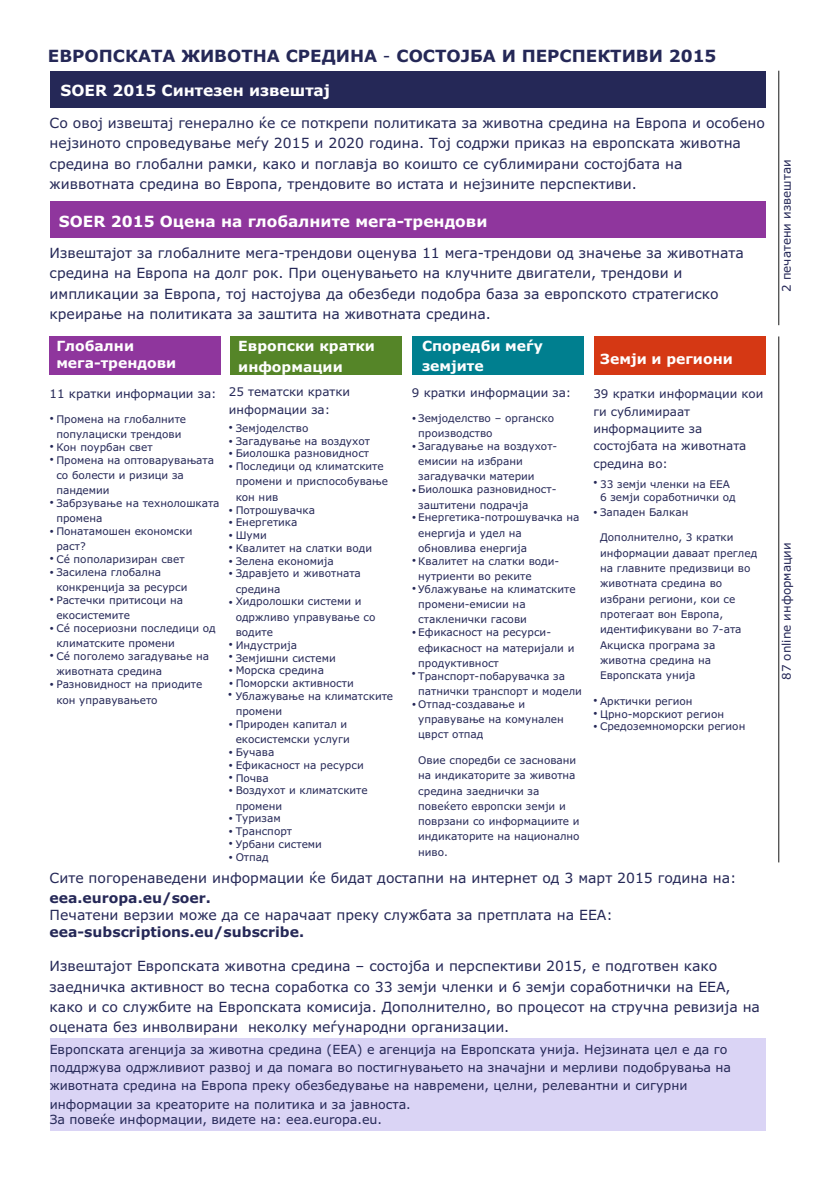
<style>
.page{position:relative;width:835px;height:1180px;background:#fff}
.page>*{position:absolute;margin:0;border:0;box-sizing:border-box;transform-origin:0 0}
.t1{font:700 16.8px "Verdana";color:#252857}
.t2{font:700 15.4px "Verdana";color:#fff}
.t3{font:14px/20.4px "Verdana";color:#252857}
.t4{font:700 14px/20.4px "Verdana";color:#fff}
.t5{font:700 14px "Verdana";color:#252857}
.t6{font:12.6px/18.4px "Verdana";color:#252857}
.t7{font:11.9px/17.4px "Verdana";color:#252857}
.t8{font:10.5px/15.3px "Verdana";color:#252857}
.s1{font-weight:400}
</style>
<div class="page">
<div style="left:50px;top:1037px;width:715px;height:93px;background:#dad4f5"></div>
<div style="left:50px;top:71px;width:715px;height:36px;background:#252857"></div>
<div style="left:50px;top:337px;width:171px;height:38px;background:#8f369d"></div>
<div style="left:412px;top:336px;width:171px;height:38px;background:#007f8f"></div>
<div style="left:230px;top:336px;width:171px;height:38px;background:#558528"></div>
<div style="left:594px;top:336px;width:171px;height:38px;background:#d53814"></div>
<div style="left:50px;top:201px;width:715px;height:37px;background:#8f369d"></div>
<hr style="left:778px;top:336px;width:1px;height:526px;background:#151616">
<hr style="left:778px;top:71px;width:1px;height:254px;background:#151616">
<h1 class="t1" style="left:48px;top:49px;width:670px">ЕВРОПСКАТА ЖИВОТНА СРЕДИНА <span class="s1">-</span> СОСТОЈБА И ПЕРСПЕКТИВИ 2015</h1>
<h2 class="t2" style="left:61px;top:84px;width:271px">SOER 2015 Синтезен извештај</h2>
<p class="t3" style="left:50px;top:114px;width:716px">Со овој извештај генерално ќе се поткрепи политиката за животна средина на Европа и особено нејзиното спроведување меѓу 2015 и 2020 година. Тој содржи приказ на европската животна средина во глобални рамки, како и поглавја во коишто се сублимирани состојбата на живвотната средина во Европа, трендовите во истата и нејзините перспективи.</p>
<h2 class="t2" style="left:59px;top:215px;width:430px">SOER 2015 Оцена на глобалните мега-трендови</h2>
<p class="t3" style="left:50px;top:244px;width:695px">Извештајот за глобалните мега-трендови оценува 11 мега-трендови од значење за животната средина на Европа на долг рок. При оценувањето на клучните двигатели, трендови и импликации за Европа, тој настојува да обезбеди подобра база за европското стратегиско креирање на политиката за заштита на животната средина.</p>
<h3 class="t4" style="left:56px;top:338px;width:121px;line-height:17px">Глобални мега-трендови</h3>
<h3 class="t4" style="left:238px;top:337px;width:138px">Европски кратки информации</h3>
<h3 class="t4" style="left:422px;top:336px;width:122px">Споредби меѓу земјите</h3>
<p class="t7" style="left:50px;top:385px;width:168px">11 кратки информации за:</p>
<p class="t8" style="left:56px;top:412px;width:131px">Промена на глобалните популациски трендови</p>
<p class="t8" style="left:56px;top:441px;width:159px;line-height:12.8px">Кон поурбан свет<br>Промена на оптоварувањата</p>
<p class="t8" style="left:56px;top:468px;width:129px">со болести и ризици за пандемии</p>
<p class="t8" style="left:56px;top:496px;width:165px">Забрзување на технолошката промена</p>
<p class="t8" style="left:56px;top:524px;width:138px">Понатамошен економски раст?</p>
<p class="t8" style="left:56px;top:554px;width:130px;line-height:12.8px">Сé пополаризиран свет<br>Засилена глобална</p>
<p class="t8" style="left:56px;top:582px;width:133px;line-height:12.8px">конкренција за ресурси<br>Растечки притисоци на</p>
<p class="t8" style="left:56px;top:610px;width:161px;line-height:12.8px">екосистемите<br>Сé посериозни последици од</p>
<p class="t8" style="left:56px;top:638px;width:154px;line-height:12.8px">климатските промени<br>Сé поголемо загадување на</p>
<p class="t8" style="left:56px;top:666px;width:148px;line-height:12.8px">животната средина<br>Разновидност на приодите</p>
<p class="t8" style="left:56px;top:693px;width:103px">кон управувањето</p>
<p class="t7" style="left:229px;top:384px;width:123px">25 тематски кратки информации за:</p>
<p class="t8" style="left:235px;top:422px;width:149px;line-height:12.8px">Земјоделство<br>Загадување на воздухот<br>Биолошка разновидност<br>Последици од климатските</p>
<p class="t8" style="left:235px;top:475px;width:154px">промени и приспособување кон нив</p>
<p class="t8" style="left:235px;top:504px;width:138px;line-height:12.8px">Потрошувачка<br>Енергетика<br>Шуми<br>Квалитет на слатки води<br>Зелена економија<br>Здравјето и животната</p>
<p class="t8" style="left:235px;top:583px;width:127px;line-height:12.8px">средина<br>Хидролошки системи и</p>
<p class="t8" style="left:235px;top:610px;width:141px">одржливо управување со водите</p>
<p class="t8" style="left:235px;top:639px;width:159px;line-height:12.8px">Индустрија<br>Земјишни системи<br>Морска средина<br>Поморски активности<br>Ублажување на климатските</p>
<p class="t8" style="left:235px;top:706px;width:113px;line-height:12.8px">промени<br>Природен капитал и</p>
<p class="t8" style="left:235px;top:734px;width:134px;line-height:12.8px">екосистемски услуги<br>Бучава<br>Ефикасност на ресурси<br>Почва<br>Воздухот и климатските</p>
<p class="t8" style="left:235px;top:800px;width:88px;line-height:12.8px">промени<br>Туризам<br>Транспорт<br>Урбани системи<br>Отпад</p>
<p class="t7" style="left:412px;top:385px;width:161px">9 кратки информации за:</p>
<p class="t8" style="left:418px;top:411px;width:137px">Земјоделство – органско производство</p>
<p class="t8" style="left:418px;top:439px;width:141px">Загадување на воздухот&shy;емисии на избрани загадувачки материи</p>
<p class="t8" style="left:418px;top:483px;width:140px">Биолошка разновидност&shy;заштитени подрачја</p>
<p class="t8" style="left:418px;top:511px;width:163px">Енергетика-потрошувачка на енергија и удел на обновлива енергија</p>
<p class="t8" style="left:418px;top:554px;width:143px">Квалитет на слатки води&shy;нутриенти во реките</p>
<p class="t8" style="left:418px;top:582px;width:159px">Ублажување на климатските промени-емисии на стакленички гасови</p>
<p class="t8" style="left:418px;top:625px;width:158px">Ефикасност на ресурси&shy;ефикасност на материјали и продуктивност</p>
<p class="t8" style="left:418px;top:669px;width:165px">Транспорт-побарувачка за патнички транспорт и модели</p>
<p class="t8" style="left:418px;top:697px;width:147px">Отпад-создавање и управување на комунален цврст отпад</p>
<p class="t8" style="left:418px;top:753px;width:163px">Овие споредби се засновани на индикаторите за животна средина заеднички за повеќето европски земји и поврзани со информациите и индикаторите на национално ниво.</p>
<h3 class="t4" style="left:600px;top:349px;width:134px">Земји и региони</h3>
<p class="t7" style="left:593px;top:386px;width:171px">39 кратки информации кои ги сублимираат информациите за состојбата на животната средина во:</p>
<p class="t8" style="left:600px;top:478px;width:137px;line-height:12.8px">33 земји членки на ЕЕА<br>6 земји соработнички од</p>
<p class="t8" style="left:600px;top:505px;width:90px">Западен Балкан</p>
<p class="t8" style="left:600px;top:531px;width:159px">Дополнително, 3 кратки информации даваат преглед на главните предизвици во животната средина во избрани региони, кои се протегаат вон Европа, идентификувани во 7-ата<br>Акциска програма за животна средина на<br>Европската унија</p>
<p class="t8" style="left:600px;top:695px;width:147px;line-height:12.8px">Арктички регион<br>Црно-морскиот регион<br>Средоземноморски регион</p>
<h3 class="t3" style="left:50px;top:868px;width:688px">Сите погоренаведени информации ќе бидат достапни на интернет од 3 март 2015 година на:</h3>
<h3 class="t5" style="left:50px;top:892px;width:163px">eea.europa.eu/soer.</h3>
<h3 class="t3" style="left:50px;top:906px;width:564px">Печатени верзии може да се нарачаат преку службата за претплата на ЕЕА:</h3>
<h3 class="t5" style="left:50px;top:926px;width:256px">eea-subscriptions.eu/subscribe.</h3>
<p class="t3" style="left:50px;top:957px;width:711px">Извештајот Европската животна средина – состојба и перспективи 2015, е подготвен како заедничка активност во тесна соработка со 33 земји членки и 6 земји соработнички на ЕЕА, како и со службите на Европската комисија. Дополнително, во процесот на стручна ревизија на оцената без инволвирани неколку меѓународни организации.</p>
<p class="t6" style="left:50px;top:1041px;width:682px">Европската агенција за животна средина (EEA) е агенција на Европската унија. Нејзината цел е да го поддржува одржливиот развој и да помага во постигнувањето на значајни и мерливи подобрувања на животната средина на Европа преку обезбедување на навремени, целни, релевантни и сигурни информации за креаторите на политика и за јавноста.</p>
<p class="t6" style="left:50px;top:1111px;width:334px">За повеќе информации, видете на: eea.europa.eu.</p>
<p class="t7" style="left:778px;top:292px;width:134px;rotate:-90deg">2 печатени извештаи</p>
<p class="t7" style="left:778px;top:680px;width:139px;rotate:-90deg">87 online информации</p>
</div>
